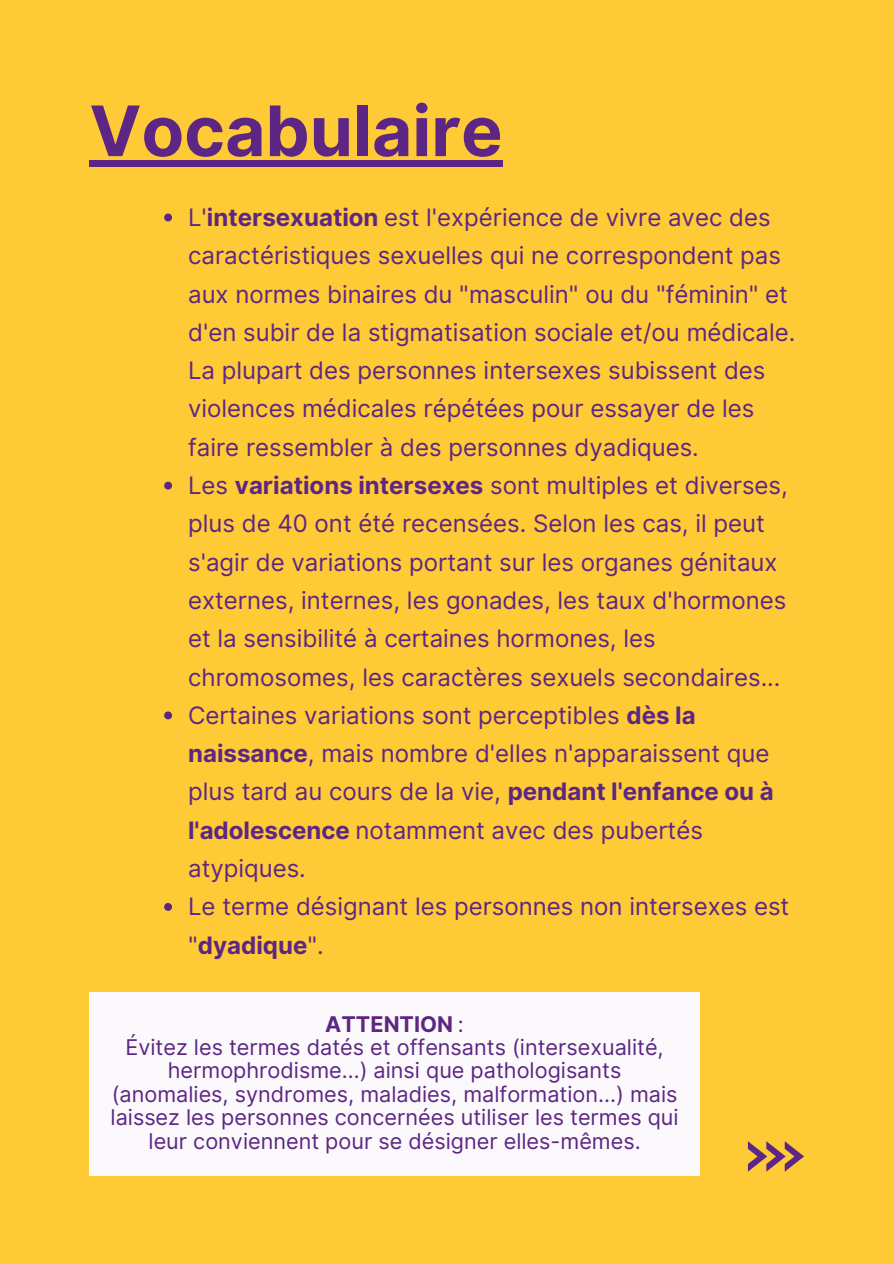
<style>
.page{position:relative;width:894px;height:1264px;background:#fff}
.page>*{position:absolute;margin:0;border:0;box-sizing:border-box;transform-origin:0 0}
.t1{font:700 69.6px "Inter";color:#5d2684}
.t2{font:24px/38.2px "Inter";color:#5d2684}
.t3{font:21.6px/23.4px "Inter";color:#5d2684;text-align:center}
.s1{font-weight:700}
</style>
<div class="page">
<div style="left:0;top:0;width:893px;height:1263px;background:#feca36"></div>
<svg style="left:164px;top:213px;width:8px;height:8px"></svg>
<svg style="left:164px;top:481px;width:8px;height:8px"></svg>
<svg style="left:164px;top:711px;width:8px;height:8px"></svg>
<svg style="left:164px;top:903px;width:8px;height:7px"></svg>
<svg style="left:747px;top:1141px;width:56px;height:30px"></svg>
<div style="left:89px;top:992px;width:611px;height:183px;background:#fbf9fc"></div>
<div style="left:89px;top:160px;width:413px;height:7px;background:#5d2684"></div>
<h1 class="t1" style="left:89px;top:89px;width:414px">Vocabulaire</h1>
<p class="t2" style="left:188px;top:198px;width:608px">L'<span class="s1">intersexuation</span> est l'expérience de vivre avec des caractéristiques sexuelles qui ne correspondent pas aux normes binaires du "masculin" ou du "féminin" et d'en subir de la stigmatisation sociale et/ou médicale.<br>La plupart des personnes intersexes subissent des violences médicales répétées pour essayer de les faire ressembler à des personnes dyadiques.<br>Les <span class="s1">variations intersexes</span> sont multiples et diverses, plus de 40 ont été recensées. Selon les cas, il peut s'agir de variations portant sur les organes génitaux externes, internes, les gonades, les taux d'hormones et la sensibilité à certaines hormones, les chromosomes, les caractères sexuels secondaires...<br>Certaines variations sont perceptibles <span class="s1">dès la naissance</span>, mais nombre d'elles n'apparaissent que plus tard au cours de la vie, <span class="s1">pendant l'enfance ou à l'adolescence</span> notamment avec des pubertés atypiques.<br>Le terme désignant les personnes non intersexes est "<span class="s1">dyadique</span>".</p>
<p class="t3" style="left:110px;top:1012px;width:569px"><span class="s1">ATTENTION</span> :<br>Évitez les termes datés et offensants (intersexualité, hermophrodisme...) ainsi que pathologisants (anomalies, syndromes, maladies, malformation...) mais laissez les personnes concernées utiliser les termes qui leur conviennent pour se désigner elles-mêmes.</p>
</div>
